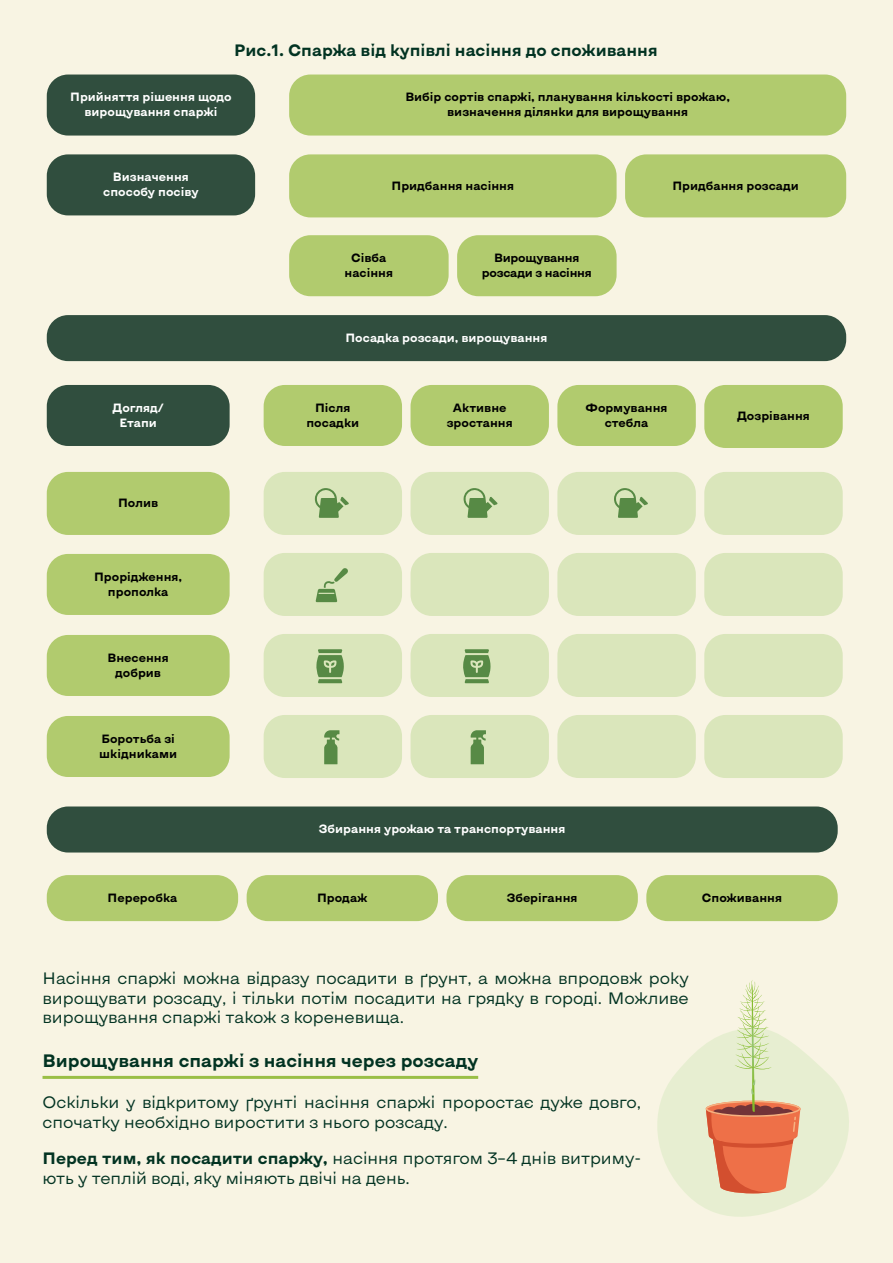
<style>
.page{position:relative;width:893px;height:1263px;background:#f8f4e3}
.page>*{position:absolute;margin:0;border:0;box-sizing:border-box;transform-origin:0 0}
.h3_1{font:700 18px "Kyiv Type Sans";color:#023322}
.t1{font:16.5px/19.5px "Kyiv Type Sans";color:#023322}
.t2{font:700 16.5px "Kyiv Type Sans";color:#023322}
.Paragraph_Style_1{font:700 12px/15px "Kyiv Type Sans";color:#000;text-align:center}
.Paragraph_Style_4{font:700 12px/15px "Kyiv Type Sans";color:#fff;text-align:center}
.Paragraph_Style_2{font:700 12px "Kyiv Type Sans";color:#000}
.Paragraph_Style_1-2{font:700 12px/15px "Kyiv Type Sans";letter-spacing:-.02em;color:#000;text-align:center}
.s1{font-weight:700}
</style>
<div class="page">
<hr style="left:43px;top:1076px;width:435px;height:3px;background:#9abf46">
<div style="left:47px;top:75px;width:208px;height:61px;background:#304e3e;border-radius:21px"></div>
<div style="left:289px;top:75px;width:557px;height:61px;background:#b1cb6e;border-radius:21px"></div>
<div style="left:47px;top:154px;width:208px;height:61px;background:#304e3e;border-radius:21px"></div>
<div style="left:289px;top:154px;width:328px;height:63px;background:#b1cb6e;border-radius:21px"></div>
<div style="left:625px;top:154px;width:221px;height:63px;background:#b1cb6e;border-radius:21px"></div>
<div style="left:289px;top:235px;width:160px;height:61px;background:#b1cb6e;border-radius:21px"></div>
<div style="left:457px;top:235px;width:160px;height:61px;background:#b1cb6e;border-radius:21px"></div>
<div style="left:47px;top:315px;width:799px;height:46px;background:#304e3e;border-radius:21px"></div>
<div style="left:47px;top:806px;width:791px;height:46px;background:#304e3e;border-radius:21px"></div>
<div style="left:47px;top:875px;width:191px;height:46px;background:#b1cb6e;border-radius:21px"></div>
<div style="left:247px;top:875px;width:191px;height:46px;background:#b1cb6e;border-radius:21px"></div>
<div style="left:446px;top:875px;width:192px;height:46px;background:#b1cb6e;border-radius:21px"></div>
<div style="left:646px;top:875px;width:192px;height:46px;background:#b1cb6e;border-radius:21px"></div>
<div style="left:47px;top:385px;width:183px;height:61px;background:#304e3e;border-radius:21px"></div>
<div style="left:264px;top:385px;width:138px;height:61px;background:#b1cb6e;border-radius:21px"></div>
<div style="left:411px;top:385px;width:138px;height:61px;background:#b1cb6e;border-radius:21px"></div>
<div style="left:557px;top:385px;width:139px;height:61px;background:#b1cb6e;border-radius:21px"></div>
<div style="left:704px;top:385px;width:139px;height:63px;background:#b1cb6e;border-radius:21px"></div>
<div style="left:47px;top:472px;width:183px;height:63px;background:#b1cb6e;border-radius:21px"></div>
<div style="left:264px;top:472px;width:138px;height:63px;background:#dae6bb;border-radius:21px"></div>
<div style="left:411px;top:472px;width:138px;height:63px;background:#dae6bb;border-radius:21px"></div>
<div style="left:557px;top:472px;width:139px;height:63px;background:#dae6bb;border-radius:21px"></div>
<div style="left:704px;top:472px;width:139px;height:63px;background:#dae6bb;border-radius:21px"></div>
<div style="left:47px;top:554px;width:183px;height:61px;background:#b1cb6e;border-radius:21px"></div>
<div style="left:264px;top:553px;width:138px;height:63px;background:#dae6bb;border-radius:21px"></div>
<div style="left:411px;top:553px;width:138px;height:63px;background:#dae6bb;border-radius:21px"></div>
<div style="left:557px;top:553px;width:139px;height:63px;background:#dae6bb;border-radius:21px"></div>
<div style="left:704px;top:553px;width:139px;height:63px;background:#dae6bb;border-radius:21px"></div>
<div style="left:47px;top:635px;width:183px;height:61px;background:#b1cb6e;border-radius:21px"></div>
<div style="left:264px;top:634px;width:138px;height:63px;background:#dae6bb;border-radius:21px"></div>
<div style="left:411px;top:634px;width:138px;height:63px;background:#dae6bb;border-radius:21px"></div>
<div style="left:557px;top:634px;width:139px;height:63px;background:#dae6bb;border-radius:21px"></div>
<div style="left:704px;top:634px;width:139px;height:63px;background:#dae6bb;border-radius:21px"></div>
<div style="left:47px;top:716px;width:183px;height:61px;background:#b1cb6e;border-radius:21px"></div>
<div style="left:264px;top:715px;width:138px;height:63px;background:#dae6bb;border-radius:21px"></div>
<div style="left:411px;top:715px;width:138px;height:63px;background:#dae6bb;border-radius:21px"></div>
<div style="left:557px;top:715px;width:139px;height:63px;background:#dae6bb;border-radius:21px"></div>
<div style="left:704px;top:715px;width:139px;height:63px;background:#dae6bb;border-radius:21px"></div>
<svg style="left:315px;top:488px;width:34px;height:30px"></svg>
<svg style="left:463px;top:488px;width:34px;height:30px"></svg>
<svg style="left:614px;top:488px;width:34px;height:30px"></svg>
<svg style="left:471px;top:730px;width:15px;height:34px"></svg>
<svg style="left:316px;top:649px;width:28px;height:34px"></svg>
<svg style="left:463px;top:649px;width:28px;height:34px"></svg>
<svg style="left:316px;top:568px;width:32px;height:34px"></svg>
<svg style="left:324px;top:730px;width:15px;height:34px"></svg>
<svg style="left:657px;top:1044px;width:192px;height:173px;fill:#e7eed1"></svg>
<svg style="left:706px;top:980px;width:94px;height:213px"></svg>
<p class="t2" style="left:234px;top:39px;width:425px">Рис.1. Спаржа від купівлі насіння до споживання</p>
<p class="Paragraph_Style_4" style="left:70px;top:89px;width:163px">Прийняття рішення щодо вирощування спаржі</p>
<p class="Paragraph_Style_1" style="left:405px;top:89px;width:326px">Вибір сортів спаржі, планування кількості врожаю, визначення ділянки для вирощування</p>
<p class="Paragraph_Style_4" style="left:103px;top:169px;width:97px">Визначення способу посіву</p>
<p class="Paragraph_Style_2" style="left:392px;top:177px;width:124px">Придбання насіння</p>
<p class="Paragraph_Style_2" style="left:672px;top:177px;width:128px">Придбання розсади</p>
<p class="Paragraph_Style_1" style="left:345px;top:250px;width:50px">Сівба насіння</p>
<p class="Paragraph_Style_1-2" style="left:482px;top:250px;width:112px">Вирощування розсади з насіння</p>
<p class="Paragraph_Style_4" style="left:345px;top:329px;width:204px">Посадка розсади, вирощування</p>
<p class="Paragraph_Style_4" style="left:112px;top:399px;width:53px">Догляд/<br>Етапи</p>
<p class="Paragraph_Style_1" style="left:306px;top:399px;width:54px">Після посадки</p>
<p class="Paragraph_Style_1" style="left:447px;top:399px;width:68px">Активне зростання</p>
<p class="Paragraph_Style_1" style="left:586px;top:399px;width:84px">Формування стебла</p>
<p class="Paragraph_Style_2" style="left:737px;top:408px;width:74px">Дозрівання</p>
<p class="Paragraph_Style_2" style="left:118px;top:495px;width:42px">Полив</p>
<p class="Paragraph_Style_1" style="left:94px;top:568px;width:90px">Прорідження, прополка</p>
<p class="Paragraph_Style_1" style="left:108px;top:649px;width:63px">Внесення добрив</p>
<p class="Paragraph_Style_1" style="left:99px;top:730px;width:79px;text-align:left">Боротьба зі шкідниками</p>
<p class="Paragraph_Style_4" style="left:319px;top:821px;width:248px">Збирання урожаю та транспортування</p>
<p class="Paragraph_Style_1" style="left:108px;top:889px;width:71px">Переробка</p>
<p class="Paragraph_Style_1" style="left:317px;top:889px;width:52px">Продаж</p>
<p class="Paragraph_Style_1" style="left:507px;top:889px;width:72px">Зберігання</p>
<p class="Paragraph_Style_1" style="left:702px;top:889px;width:82px">Споживання</p>
<p class="t1" style="left:43px;top:968px;width:648px;text-align:justify">Насіння спаржі можна відразу посадити в ґрунт, а можна впродовж року вирощувати розсаду, і тільки потім посадити на грядку в городі. Можливе вирощування спаржі також з кореневища.</p>
<p class="h3_1" style="left:43px;top:1049px;width:437px">Вирощування спаржі з насіння через розсаду</p>
<p class="t1" style="left:43px;top:1092px;width:600px">Оскільки у відкритому ґрунті насіння спаржі проростає дуже довго, спочатку необхідно виростити з нього розсаду.</p>
<p class="t1" style="left:43px;top:1148px;width:600px"><span class="s1">Перед тим, як посадити спаржу,</span> насіння протягом 3–4 днів витриму&shy;ють у теплій воді, яку міняють двічі на день.</p>
</div>
